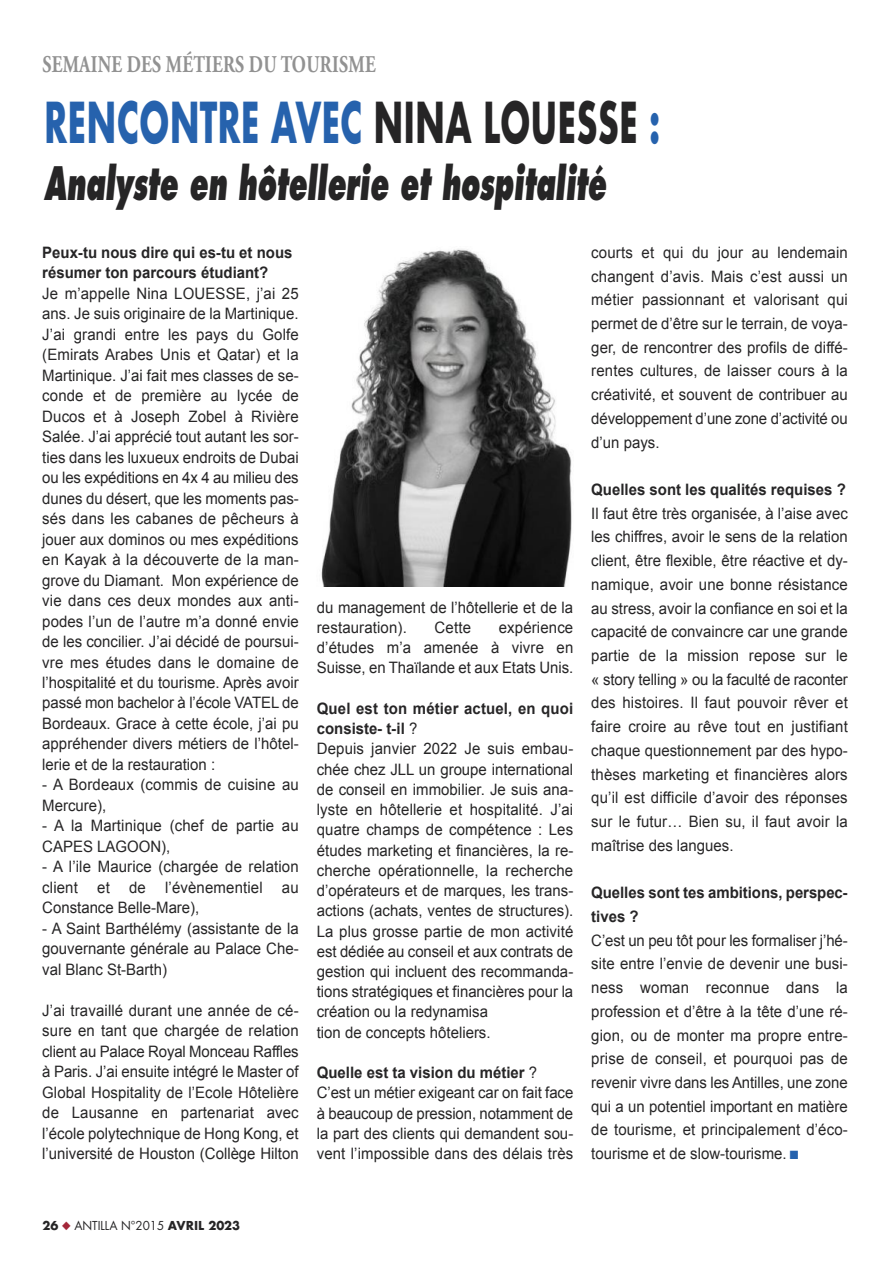
<style>
.page{position:relative;width:893px;height:1263px;background:#fff}
.page>*{position:absolute;margin:0;border:0;box-sizing:border-box;transform-origin:0 0}
.t1{font:700 54.75px "Futura";color:#2662ad;scale:.6 1}
.t2{font:italic 800 44.85px "Futura Std";color:#262526;scale:.6 1}
.t3{font:700 24px "Adobe Garamond Pro";letter-spacing:.015em;color:#929292;scale:.75 1}
.t4{font:15.75px/20.5px "Arial";color:#262526;text-align:justify;scale:.95 1}
.t5{font:700 15.75px/20.5px "Arial";color:#262526;scale:.95 1}
.t6{font:12px "Futura Std";color:#262526}
.s1{color:#262526}
.s2{font-weight:700}
.s3{color:#2662ad}
.s4{font-family:"Futura";font-weight:700}
.s5{color:#a32739}
</style>
<div class="page">
<img style="left:321px;top:249px;width:251px;height:337px">
<h3 class="t3" style="left:42px;top:51px;width:446px">SEMAINE DES MÉTIERS DU TOURISME</h3>
<h1 class="t1" style="left:44px;top:86px;width:1028px">RENCONTRE AVEC <span class="s1">NINA LOUESSE</span> :</h1>
<h2 class="t2" style="left:44px;top:162px;width:938px">Analyste en hôtellerie et hospitalité</h2>
<p class="t5" style="left:42px;top:242px;width:265px">Peux-tu nous dire qui es-tu et nous résumer ton parcours étudiant?</p>
<p class="t4" style="left:42px;top:283px;width:272px">Je m’appelle Nina LOUESSE, j’ai 25 ans. Je suis originaire de la Martinique.<br>J’ai grandi entre les pays du Golfe (Emirats Arabes Unis et Qatar) et la Martinique. J’ai fait mes classes de se&shy;conde et de première au lycée de Ducos et à Joseph Zobel à Rivière Salée. J’ai apprécié tout autant les sor&shy;ties dans les luxueux endroits de Dubai ou les expéditions en 4x 4 au milieu des dunes du désert, que les moments pas&shy;sés dans les cabanes de pêcheurs à jouer aux dominos ou mes expéditions en Kayak à la découverte de la man&shy;grove du Diamant. Mon expérience de vie dans ces deux mondes aux anti&shy;podes l’un de l’autre m’a donné envie de les concilier. J’ai décidé de poursui&shy;vre mes études dans le domaine de l’hospitalité et du tourisme. Après avoir passé mon bachelor à l’école VATEL de Bordeaux. Grace à cette école, j’ai pu appréhender divers métiers de l’hôtel&shy;lerie et de la restauration :</p>
<p class="t4" style="left:42px;top:775px;width:272px">- A Bordeaux (commis de cuisine au<br>Mercure),</p>
<p class="t4" style="left:42px;top:816px;width:271px">- A la Martinique (chef de partie au<br>CAPES LAGOON),</p>
<p class="t4" style="left:42px;top:857px;width:271px">- A l’ile Maurice (chargée de relation client et de l’évènementiel au Constance Belle-Mare),</p>
<p class="t4" style="left:42px;top:918px;width:272px">- A Saint Barthélémy (assistante de la gouvernante générale au Palace Che&shy;val Blanc St-Barth)</p>
<p class="t4" style="left:42px;top:1000px;width:272px">J’ai travaillé durant une année de cé&shy;sure en tant que chargée de relation client au Palace Royal Monceau Raffles à Paris. J’ai ensuite intégré le Master of Global Hospitality de l’Ecole Hôtelière de Lausanne en partenariat avec l’école polytechnique de Hong Kong, et l’université de Houston (Collège Hilton</p>
<p class="t4" style="left:317px;top:597px;width:271px">du management de l’hôtellerie et de la restauration).</p>
<p class="t4" style="left:435px;top:617px;width:40px">Cette</p>
<p class="t4" style="left:317px;top:617px;width:272px;text-indent:182px">expérience d’études m’a amenée à vivre en Suisse, en Thaïlande et aux Etats Unis.</p>
<p class="t4" style="left:317px;top:698px;width:272px;text-align:left"><span class="s2">Quel est ton métier actuel, en quoi consiste- t-il</span> ?<br>Depuis janvier 2022 Je suis embau&shy;chée chez JLL un groupe international de conseil en immobilier. Je suis ana&shy;lyste en hôtellerie et hospitalité. J’ai quatre champs de compétence : Les études marketing et financières, la re&shy;cherche opérationnelle, la recherche d’opérateurs et de marques, les trans&shy;actions (achats, ventes de structures).<br>La plus grosse partie de mon activité est dédiée au conseil et aux contrats de gestion qui incluent des recommanda&shy;tions stratégiques et financières pour la création ou la redynamisa<br>tion de concepts hôteliers.</p>
<p class="t4" style="left:317px;top:1062px;width:272px;text-align:left"><span class="s2">Quelle est ta vision du métier</span> ?<br>C’est un métier exigeant car on fait face à beaucoup de pression, notamment de la part des clients qui demandent sou&shy;vent l’impossible dans des délais très</p>
<p class="t4" style="left:591px;top:240px;width:272px;line-height:23.7px">courts et qui du jour au lendemain changent d’avis. Mais c’est aussi un métier passionnant et valorisant qui permet de d’être sur le terrain, de voya&shy;ger, de rencontrer des profils de diffé&shy;rentes cultures, de laisser cours à la créativité, et souvent de contribuer au développement d’une zone d’activité ou d’un pays.</p>
<p class="t5" style="left:591px;top:479px;width:269px">Quelles sont les qualités requises ?</p>
<p class="t4" style="left:591px;top:501px;width:272px;line-height:23.7px">Il faut être très organisée, à l’aise avec les chiffres, avoir le sens de la relation client, être flexible, être réactive et dy&shy;namique, avoir une bonne résistance au stress, avoir la confiance en soi et la capacité de convaincre car une grande partie de la mission repose sur le « story telling » ou la faculté de raconter des histoires. Il faut pouvoir rêver et faire croire au rêve tout en justifiant chaque questionnement par des hypo&shy;thèses marketing et financières alors qu’il est difficile d’avoir des réponses sur le futur… Bien su, il faut avoir la maîtrise des langues.</p>
<p class="t5" style="left:591px;top:881px;width:272px;line-height:23.7px">Quelles sont tes ambitions, perspec&shy;tives ?</p>
<p class="t4" style="left:591px;top:928px;width:272px;line-height:23.7px">C’est un peu tôt pour les formaliser j’hé&shy;site entre l’envie de devenir une busi&shy;ness woman reconnue dans la profession et d’être à la tête d’une ré&shy;gion, ou de monter ma propre entre&shy;prise de conseil, et pourquoi pas de revenir vivre dans les Antilles, une zone qui a un potentiel important en matière de tourisme, et principalement d’éco&shy;tourisme et de slow-tourisme. <span class="s3">■</span></p>
<p class="t6" style="left:42px;top:1220px;width:199px"><span class="s4">26</span> <span class="s5">◆</span> ANTILLA N°2015 <span class="s4">AVRIL 2023</span></p>
</div>
